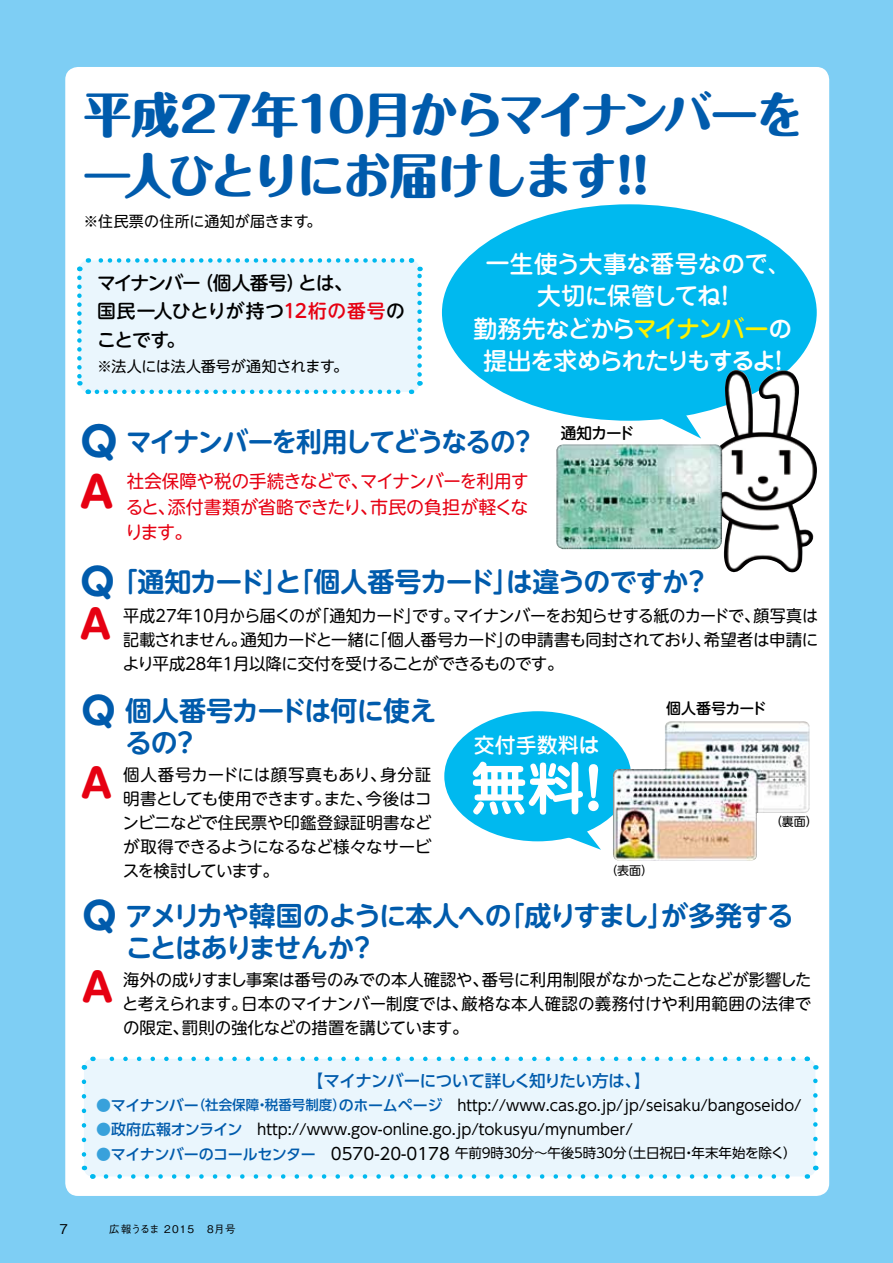
<style>
.page{position:relative;width:893px;height:1263px;background:#7ecef4}
.page>*{position:absolute;margin:0;border:0;box-sizing:border-box;transform-origin:0 0}
.t1{font:700 57px "Jun 501 Pro";color:#fff}
.t2{font:800 48px/60.8px "Maru Fo Pro";letter-spacing:-.06em;color:#005bac}
.t3{font:700 42px "UD Shin M Go Pro";color:#e60012}
.t4{font:700 39px "UD Shin M Go Pro";color:#e60012}
.t5{font:700 27px/32.2px "UD Shin M Go Pro De";letter-spacing:-.045em;color:#005bac}
.t6{font:700 27px "UD Shin M Go Pro De";letter-spacing:-.045em;color:#005bac;scale:.95 1}
.t7{font:500 24.3px/32.4px "Jun 34 Pro";letter-spacing:-.055em;color:#fff;text-align:center}
.t8{font:500 21px "Jun 34 Pro";color:#fff}
.t9{font:500 18.75px/28.5px "UD Shin M Go Pro";letter-spacing:-.03em;color:#000}
.t10{font:18px/25.5px "UD Shin M Go Pro";letter-spacing:-.015em;color:#e60012;text-align:justify}
.t11{font:16.5px/24px "UD Shin M Go Pro";letter-spacing:-.02em;color:#000;text-align:justify}
.t12{font:500 16.5px "UD Shin Go Pr 6";letter-spacing:-.03em;color:#005bac}
.t13{font:500 15.6px "UD Shin M Go Pro";letter-spacing:-.055em;color:#000}
.t14{font:15px "UD Shin Go Pr 6";color:#000}
.t15{font:15px "UD Shin M Go Pro";color:#000}
.t16{font:500 15px "UD Shin M Go Pro";letter-spacing:-.02em;color:#000}
.t17{font:13.5px "UD Shin Go Pr 6";letter-spacing:-.08em;color:#000}
.t18{font:500 13.5px "Gothic BBB Pro";color:#000}
.t19{font:12px "UD Shin M Go Pro";color:#000}
.t20{font:500 10.5px "Gothic BBB Pro";letter-spacing:.05em;color:#000}
.s1{color:#fff100}
.s2{color:#e60012}
.s3{font-family:"UD Shin M Go Pro";font-size:40.5px}
.s4{font-family:"UD Shin M Go Pro";font-size:37.5px}
.s5{font-weight:500;color:#38a1db}
.s6{font-weight:500;color:#005bac}
.s7{font-weight:500;font-size:13.5px;color:#005bac}
.s8{font-weight:500;font-size:15px;color:#38a1db}
.s9{font-weight:500;font-size:15px;color:#005bac}
.s10{font-size:16.5px}
</style>
<div class="page">
<div style="left:65px;top:67px;width:764px;height:1129px;background:#fff;border-radius:13px"></div>
<div style="left:84px;top:1059px;width:731px;height:117px;background:#eaf6fd;border-radius:9px"></div>
<svg style="left:106px;top:1174px;width:694px;height:5px"></svg>
<svg style="left:109px;top:1056px;width:684px;height:5px"></svg>
<svg style="left:81px;top:1082px;width:16px;height:97px"></svg>
<svg style="left:807px;top:1165px;width:12px;height:14px"></svg>
<svg style="left:804px;top:1056px;width:15px;height:97px"></svg>
<svg style="left:81px;top:1056px;width:12px;height:14px"></svg>
<div style="left:442px;top:204px;width:375px;height:217px;background:#00b9ef;border-radius:50%"></div>
<svg style="left:650px;top:416px;width:36px;height:15px"></svg>
<div style="left:444px;top:711px;width:187px;height:130px;background:#00b9ef;border-radius:50%"></div>
<svg style="left:558px;top:824px;width:43px;height:26px"></svg>
<svg style="left:77px;top:258px;width:346px;height:137px;background:#e3f4fc"></svg>
<img style="left:686px;top:369px;width:131px;height:204px">
<img style="left:556px;top:444px;width:166px;height:105px">
<img style="left:613px;top:721px;width:197px;height:139px">
<h2 class="t2" style="left:84px;top:79px;width:722px">平成27年10月からマイナンバーを一人ひとりにお届けします!!</h2>
<p class="t15" style="left:84px;top:209px;width:240px">※住民票の住所に通知が届きます。</p>
<h3 class="t7" style="left:473px;top:245px;width:321px">一生使う大事な番号なので、大切に保管してね！<br>勤務先などから<span class="s1">マイナンバー</span>の提出を求められたりもするよ！</h3>
<p class="t9" style="left:97px;top:267px;width:309px">マイナンバー（個人番号）とは、<br>国民一人ひとりが持つ<span class="s2">12桁の番号</span>のことです。</p>
<p class="t15" style="left:97px;top:354px;width:252px">※法人には法人番号が通知されます。</p>
<h3 class="t6" style="left:79px;top:419px;width:482px"><span class="s3">Ｑ</span>マイナンバーを利用してどうなるの？</h3>
<h3 class="t3" style="left:80px;top:457px;width:35px">A</h3>
<p class="t10" style="left:125px;top:467px;width:405px">社会保障や税の手続きなどで、マイナンバーを利用すると、添付書類が省略できたり、市民の負担が軽くなります。</p>
<p class="t13" style="left:561px;top:420px;width:75px">通知カード</p>
<h3 class="t5" style="left:79px;top:564px;width:633px"><span class="s4">Ｑ</span> 「通知カード」と「個人番号カード」は違うのですか？</h3>
<h3 class="t4" style="left:80px;top:592px;width:32px">A</h3>
<p class="t11" style="left:123px;top:603px;width:697px">平成２７年１０月から届くのが「通知カード」です。マイナンバーをお知らせする紙のカードで、顔写真は記載されません。通知カードと一緒に「個人番号カード」の申請書も同封されており、希望者は申請により平成２８年１月以降に交付を受けることができるものです。</p>
<h3 class="t5" style="left:125px;top:693px;width:313px;text-indent:-45px"><span class="s4">Ｑ</span> 個人番号カードは何に使えるの？</h3>
<h3 class="t4" style="left:81px;top:751px;width:32px">A</h3>
<p class="t11" style="left:123px;top:762px;width:311px">個人番号カードには顔写真もあり、身分証明書としても使用できます。また、今後はコンビニなどで住民票や印鑑登録証明書などが取得できるようになるなど様々なサービスを検討しています。</p>
<p class="t8" style="left:474px;top:728px;width:127px">交付手数料は</p>
<h1 class="t1" style="left:470px;top:743px;width:153px">無料！</h1>
<p class="t19" style="left:606px;top:860px;width:49px">（表面）</p>
<p class="t16" style="left:666px;top:696px;width:102px">個人番号カード</p>
<p class="t19" style="left:770px;top:812px;width:49px">（裏面）</p>
<h3 class="t5" style="left:126px;top:898px;width:669px;text-indent:-45px"><span class="s4">Ｑ</span> アメリカや韓国のように本人への「成りすまし」が多発することはありませんか？</h3>
<h3 class="t4" style="left:82px;top:956px;width:32px">A</h3>
<p class="t11" style="left:122px;top:967px;width:691px">海外の成りすまし事案は番号のみでの本人確認や、番号に利用制限がなかったことなどが影響したと考えられます。日本のマイナンバー制度では、厳格な本人確認の義務付けや利用範囲の法律での限定、罰則の強化などの措置を講じています。</p>
<p class="t12" style="left:307px;top:1067px;width:345px">【マイナンバーについて詳しく知りたい方は、】</p>
<p class="t14" style="left:96px;top:1093px;width:707px"><span class="s5">●</span><span class="s6">マイナンバー</span><span class="s7">（社会保障・税番号制度）</span><span class="s6">のホームページ</span> http://www.cas.go.jp/jp/seisaku/bangoseido/</p>
<p class="t14" style="left:96px;top:1117px;width:538px"><span class="s5">●</span><span class="s6">政府広報オンライン</span>　http://www.gov-online.go.jp/tokusyu/mynumber/</p>
<p class="t17" style="left:96px;top:1142px;width:702px"><span class="s8">●</span><span class="s9">マイナンバーのコールセンター</span> <span class="s10">0570-20-0178</span> 午前９時３０分～午後５時３０分（土日祝日・年末年始を除く）</p>
<p class="t18" style="left:60px;top:1218px;width:10px">7</p>
<p class="t20" style="left:109px;top:1220px;width:128px">広報うるま 2015　8月号</p>
</div>
